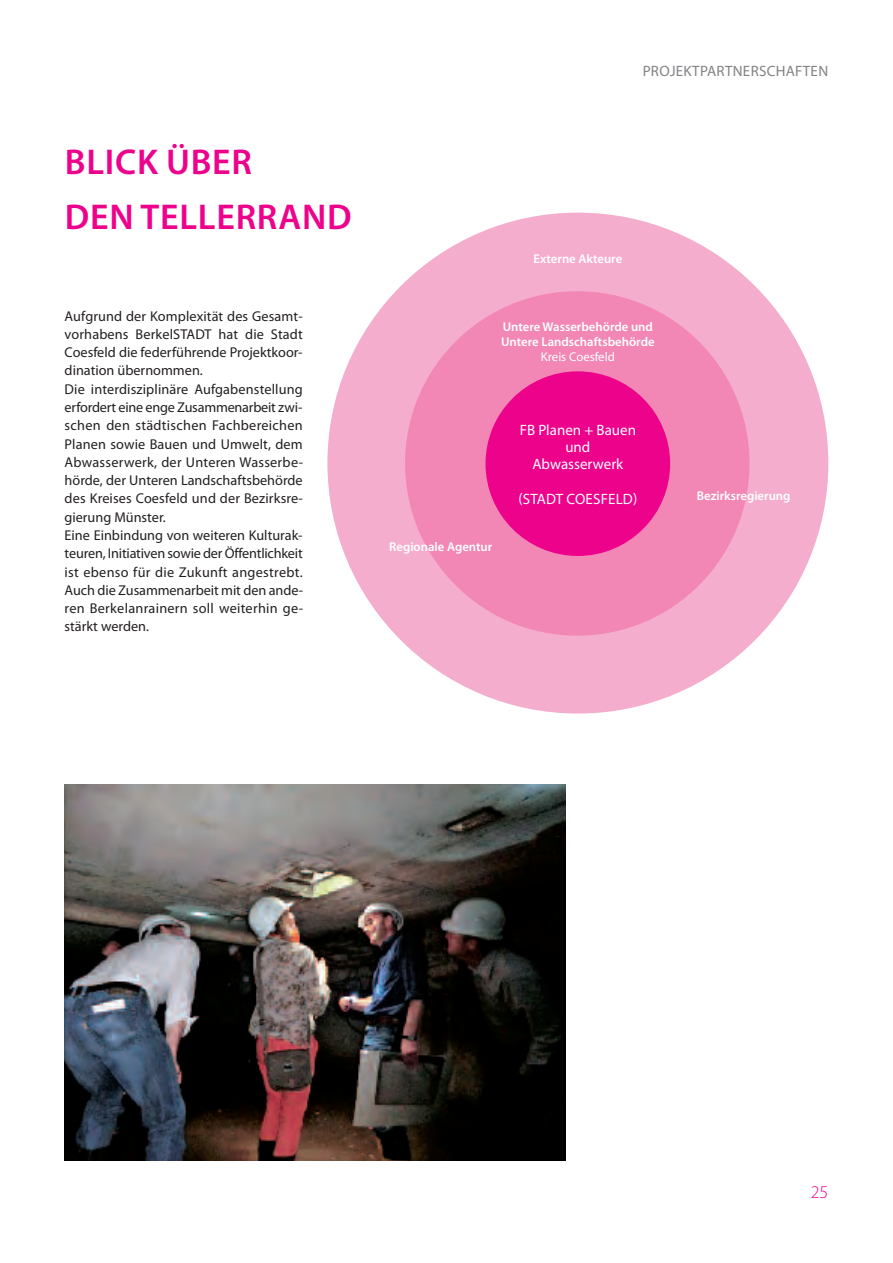
<style>
.page{position:relative;width:893px;height:1263px;background:#fff}
.page>*{position:absolute;margin:0;border:0;box-sizing:border-box;transform-origin:0 0}
.t1{font:600 36px/54.9px "Myriad Pro";letter-spacing:.02em;color:#ed028c}
.t2{font:300 18px "Myriad Pro";color:#ed028c}
.t3{font:15px/17.2px "Myriad Pro";color:#fff;text-align:center}
.t4{font:15px "Myriad Pro";letter-spacing:.02em;color:#808285}
.t5{font:14.25px/18.3px "Myriad Pro";letter-spacing:.005em;color:#231f20}
.t6{font:600 12.75px/15px "Myriad Pro";color:#fff}
.t7{font:12.75px "Myriad Pro";color:#fff}
</style>
<div class="page">
<div style="left:327px;top:213px;width:501px;height:500px;background:#f5adce;border-radius:50%"></div>
<img style="left:65px;top:784px;width:501px;height:377px">
<div style="left:405px;top:291px;width:344px;height:345px;background:#f287b6;border-radius:50%"></div>
<div style="left:485px;top:371px;width:185px;height:185px;background:#ed028c;border-radius:50%"></div>
<h1 class="t1" style="left:65px;top:138px;width:288px">BLICK ÜBER<br>DEN TELLERRAND</h1>
<p class="t5" style="left:65px;top:308px;width:240px">Aufgrund der Komplexität des Gesamt&shy;vorhabens BerkelSTADT hat die Stadt Coesfeld die federführende Projektkoor&shy;dination übernommen.<br>Die interdisziplinäre Aufgabenstellung erfordert eine enge Zusammenarbeit zwi&shy;schen den städtischen Fachbereichen Planen sowie Bauen und Umwelt, dem Abwasserwerk, der Unteren Wasserbe&shy;hörde, der Unteren Landschaftsbehörde des Kreises Coesfeld und der Bezirksre&shy;gierung Münster.<br>Eine Einbindung von weiteren Kulturak&shy;teuren, Initiativen sowie der Öffentlichkeit ist ebenso für die Zukunft angestrebt.<br>Auch die Zusammenarbeit mit den ande&shy;ren Berkelanrainern soll weiterhin ge&shy;stärkt werden.</p>
<p class="t4" style="left:643px;top:65px;width:187px">PROJEKTPARTNERSCHAFTEN</p>
<p class="t6" style="left:533px;top:252px;width:90px">Externe Akteure</p>
<p class="t6" style="left:501px;top:320px;width:155px">Untere Wasserbehörde und<br>Untere Landschaftsbehörde</p>
<p class="t7" style="left:541px;top:352px;width:76px">Kreis Coesfeld</p>
<p class="t6" style="left:389px;top:540px;width:105px">Regionale Agentur</p>
<p class="t3" style="left:520px;top:422px;width:118px">FB Planen + Bauen und<br>Abwasserwerk</p>
<p class="t3" style="left:518px;top:491px;width:120px">(STADT COESFELD)</p>
<p class="t6" style="left:697px;top:489px;width:95px">Bezirksregierung</p>
<p class="t2" style="left:811px;top:1185px;width:19px">25</p>
</div>
